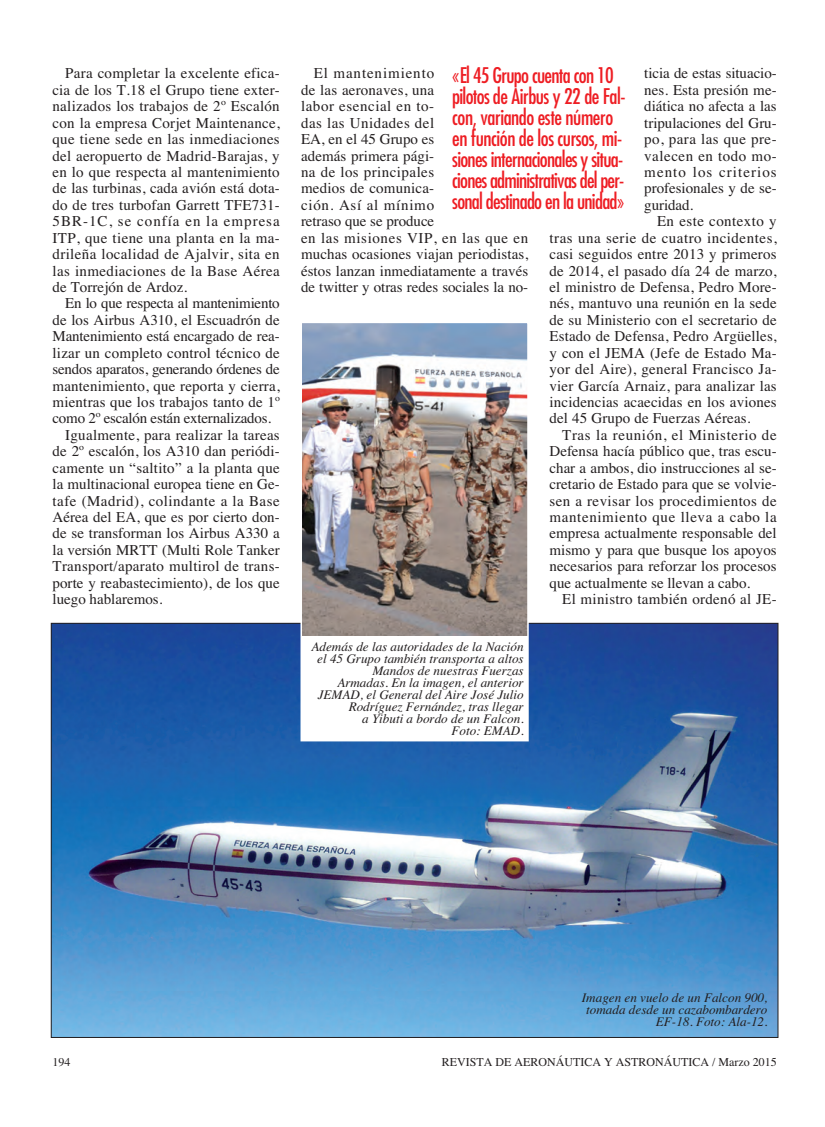
<style>
.page{position:relative;width:825px;height:1127px;background:#fff}
.page>*{position:absolute;margin:0;border:0;box-sizing:border-box;transform-origin:0 0}
.t1{font:condensed 21px/21px "Futura";letter-spacing:-.035em;color:#ee1d23}
.t2{font:15px/16.5px "Times";letter-spacing:.01em;color:#231f20}
.t3{font:15px "Times";letter-spacing:-.015em;color:#231f20}
.t4{font:15px "Times";letter-spacing:.035em;color:#231f20}
.t5{font:15px "Times";letter-spacing:.03em;color:#231f20}
.t6{font:15px "Times";letter-spacing:.04em;color:#231f20}
.t7{font:15px "Times";letter-spacing:-.01em;color:#231f20}
.t8{font:15px "Times";letter-spacing:.065em;color:#231f20}
.t9{font:15px "Times";letter-spacing:.07em;color:#231f20}
.t10{font:italic 13.2px/12px "Times";color:#231f20;text-align:right}
.t11{font:12px "Times";color:#231f20}
</style>
<div class="page">
<img style="left:53px;top:625px;width:723px;height:410px">
<div style="left:302px;top:323px;width:225px;height:417px;background:#fff"></div>
<img style="left:303px;top:325px;width:223px;height:310px">
<div style="left:300px;top:322px;width:229px;height:419px;border:2px solid #fff"></div>
<div style="left:306px;top:642px;width:218px;height:98px;background:#fff"></div>
<p class="t2" style="left:65px;top:67px;width:216px">Para completar la excelente efica-</p>
<p class="t2" style="left:53px;top:83px;width:229px">cia de los T.18 el Grupo tiene exter-</p>
<p class="t2" style="left:53px;top:99px;width:229px">nalizados los trabajos de 2º Escalón</p>
<p class="t2" style="left:53px;top:116px;width:229px">con la empresa Corjet Maintenance,</p>
<p class="t2" style="left:53px;top:132px;width:229px">que tiene sede en las inmediaciones</p>
<p class="t2" style="left:53px;top:149px;width:229px">del aeropuerto de Madrid-Barajas, y</p>
<p class="t2" style="left:53px;top:165px;width:229px">en lo que respecta al mantenimiento</p>
<p class="t2" style="left:53px;top:182px;width:229px">de las turbinas, cada avión está dota-</p>
<p class="t2" style="left:53px;top:198px;width:229px">do de tres turbofan Garrett TFE731-</p>
<p class="t8" style="left:53px;top:216px;width:229px">5BR-1C, se confía en la empresa</p>
<p class="t2" style="left:53px;top:231px;width:229px">ITP, que tiene una planta en la ma-</p>
<p class="t2" style="left:53px;top:247px;width:229px">drileña localidad de Ajalvir, sita en</p>
<p class="t2" style="left:53px;top:264px;width:229px">las inmediaciones de la Base Aérea</p>
<p class="t2" style="left:53px;top:280px;width:136px">de Torrejón de Ardoz.</p>
<p class="t3" style="left:65px;top:298px;width:216px">En lo que respecta al mantenimiento</p>
<p class="t2" style="left:53px;top:313px;width:229px">de los Airbus A310, el Escuadrón de</p>
<p class="t7" style="left:53px;top:331px;width:229px">Mantenimiento está encargado de rea-</p>
<p class="t2" style="left:53px;top:346px;width:229px">lizar un completo control técnico de</p>
<p class="t3" style="left:53px;top:364px;width:229px">sendos aparatos, generando órdenes de</p>
<p class="t2" style="left:53px;top:379px;width:229px">mantenimiento, que reporta y cierra,</p>
<p class="t2" style="left:53px;top:395px;width:229px">mientras que los trabajos tanto de 1º</p>
<p class="t3" style="left:53px;top:413px;width:220px">como 2º escalón están externalizados.</p>
<p class="t2" style="left:65px;top:428px;width:216px">Igualmente, para realizar la tareas</p>
<p class="t2" style="left:53px;top:444px;width:229px">de 2º escalón, los A310 dan periódi-</p>
<p class="t2" style="left:53px;top:461px;width:229px">camente un “saltito” a la planta que</p>
<p class="t2" style="left:53px;top:477px;width:229px">la multinacional europea tiene en Ge-</p>
<p class="t4" style="left:53px;top:495px;width:229px">tafe (Madrid), colindante a la Base</p>
<p class="t2" style="left:53px;top:510px;width:229px">Aérea del EA, que es por cierto don-</p>
<p class="t2" style="left:53px;top:526px;width:229px">de se transforman los Airbus A330 a</p>
<p class="t2" style="left:53px;top:543px;width:229px">la versión MRTT (Multi Role Tanker</p>
<p class="t2" style="left:53px;top:559px;width:229px">Transport/aparato multirol de trans-</p>
<p class="t2" style="left:53px;top:576px;width:229px">porte y reabastecimiento), de los que</p>
<p class="t2" style="left:53px;top:592px;width:111px">luego hablaremos.</p>
<p class="t1" style="left:452px;top:66px;width:175px">«El 45 Grupo cuenta con 10 pilotos de Airbus y 22 de Fal&shy;con, variando este número en función de los cursos, mi&shy;siones internacionales y situa&shy;ciones administrativas del per&shy;sonal destinado en la unidad»</p>
<p class="t2" style="left:301px;top:67px;width:229px;text-indent:13px">El mantenimiento<br>de las aeronaves, una<br>labor esencial en to-<br>das las Unidades del<br>EA, en el 45 Grupo es<br>además primera pági-<br>na de los principales<br>medios de comunica-<br>ción. Así al mínimo<br>retraso que se produce<br>en las misiones VIP, en las que en muchas ocasiones viajan periodistas, éstos lanzan inmediatamente a través de twitter y otras redes sociales la no-</p>
<p class="t2" style="left:644px;top:67px;width:134px">ticia de estas situacio-</p>
<p class="t2" style="left:644px;top:83px;width:134px">nes. Esta presión me-</p>
<p class="t2" style="left:644px;top:99px;width:134px">diática no afecta a las</p>
<p class="t2" style="left:644px;top:116px;width:134px">tripulaciones del Gru-</p>
<p class="t5" style="left:644px;top:134px;width:134px">po, para las que pre-</p>
<p class="t4" style="left:644px;top:150px;width:134px">valecen en todo mo-</p>
<p class="t9" style="left:644px;top:167px;width:134px">mento los criterios</p>
<p class="t2" style="left:644px;top:182px;width:134px">profesionales y de se-</p>
<p class="t2" style="left:644px;top:198px;width:51px">guridad.</p>
<p class="t5" style="left:657px;top:216px;width:121px">En este contexto y</p>
<p class="t4" style="left:549px;top:232px;width:229px">tras una serie de cuatro incidentes,</p>
<p class="t2" style="left:549px;top:247px;width:229px">casi seguidos entre 2013 y primeros</p>
<p class="t2" style="left:549px;top:264px;width:229px">de 2014, el pasado día 24 de marzo,</p>
<p class="t2" style="left:549px;top:280px;width:229px">el ministro de Defensa, Pedro More-</p>
<p class="t2" style="left:549px;top:297px;width:229px">nés, mantuvo una reunión en la sede</p>
<p class="t2" style="left:549px;top:313px;width:229px">de su Ministerio con el secretario de</p>
<p class="t2" style="left:549px;top:329px;width:229px">Estado de Defensa, Pedro Argüelles,</p>
<p class="t2" style="left:549px;top:346px;width:229px">y con el JEMA (Jefe de Estado Ma-</p>
<p class="t2" style="left:549px;top:362px;width:229px">yor del Aire), general Francisco Ja-</p>
<p class="t2" style="left:549px;top:379px;width:229px">vier García Arnaiz, para analizar las</p>
<p class="t2" style="left:549px;top:395px;width:229px">incidencias acaecidas en los aviones</p>
<p class="t2" style="left:549px;top:412px;width:203px">del 45 Grupo de Fuerzas Aéreas.</p>
<p class="t6" style="left:562px;top:429px;width:216px">Tras la reunión, el Ministerio de</p>
<p class="t2" style="left:549px;top:444px;width:229px">Defensa hacía público que, tras escu-</p>
<p class="t2" style="left:549px;top:461px;width:229px">char a ambos, dio instrucciones al se-</p>
<p class="t2" style="left:549px;top:477px;width:229px">cretario de Estado para que se volvie-</p>
<p class="t5" style="left:549px;top:495px;width:229px">sen a revisar los procedimientos de</p>
<p class="t6" style="left:549px;top:511px;width:229px">mantenimiento que lleva a cabo la</p>
<p class="t2" style="left:549px;top:526px;width:229px">empresa actualmente responsable del</p>
<p class="t2" style="left:549px;top:543px;width:229px">mismo y para que busque los apoyos</p>
<p class="t2" style="left:549px;top:559px;width:229px">necesarios para reforzar los procesos</p>
<p class="t2" style="left:549px;top:576px;width:202px">que actualmente se llevan a cabo.</p>
<p class="t2" style="left:562px;top:592px;width:216px">El ministro también ordenó al JE-</p>
<p class="t10" style="left:311px;top:641px;width:214px">Además de las autoridades de la Nación el 45 Grupo también transporta a altos<br>Mandos de nuestras Fuerzas<br>Armadas. En la imagen, el anterior<br>JEMAD, el General del Aire José Julio<br>Rodríguez Fernández, tras llegar<br>a Yibuti a bordo de un Falcon.<br>Foto: EMAD.</p>
<p class="t10" style="left:582px;top:992px;width:187px">Imagen en vuelo de un Falcon 900, tomada desde un cazabombardero<br>EF-18. Foto: Ala-12.</p>
<p class="t11" style="left:53px;top:1058px;width:19px">194</p>
<p class="t11" style="left:442px;top:1058px;width:336px">REVISTA DE AERONÁUTICA Y ASTRONÁUTICA / Marzo 2015</p>
</div>
